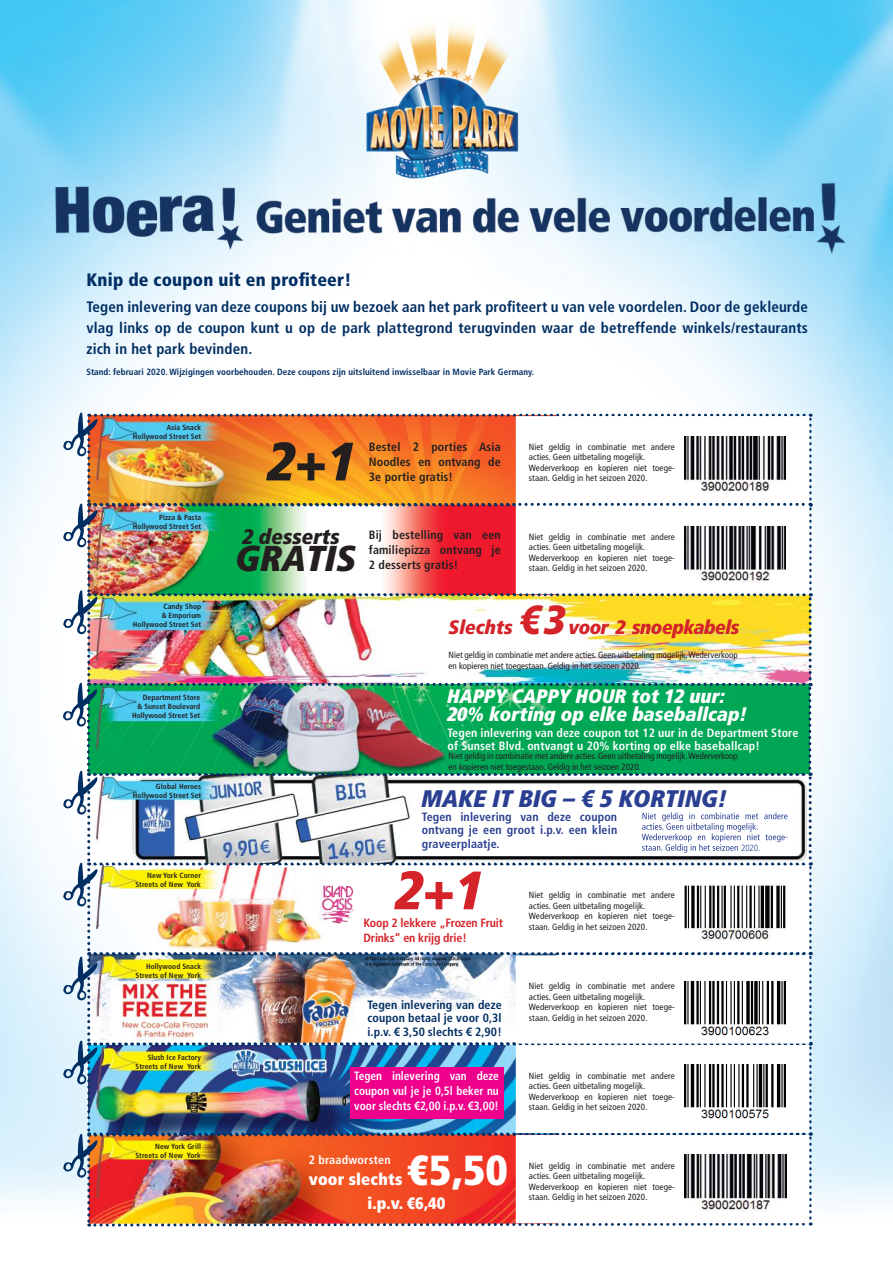
<style>
.page{position:relative;width:893px;height:1263px;background:#fff}
.page>*{position:absolute;margin:0;border:0;box-sizing:border-box;transform-origin:0 0}
.t1{font:54px "Frutiger LT Com Extra Blk Cn Ita";color:#241f1f}
.t2{font:54px "Frutiger LT Com Extra Blk Cn Ita";color:#d42429}
.t3{font:900 condensed 42px "Frutiger LT Com";color:#fff}
.t4{font:36px "Frutiger LT Com Extra Blk Cn Ita";color:#241f1f}
.t5{font:24px "Frutiger LT Com Extra Blk Cn Ita";color:#2a3f91}
.t6{font:21px "Frutiger LT Com Extra Blk Cn Ita";color:#241f1f}
.t7{font:19.5px/18px "Frutiger LT Com Extra Blk Cn Ita";color:#fff}
.t8{font:19.5px "Frutiger LT Com Extra Blk Cn Ita";letter-spacing:-.025em;color:#d42429}
.t9{font:900 condensed 18px "Frutiger LT Com";letter-spacing:.01em;color:#002d62}
.t10{font:900 condensed 16.5px "Frutiger LT Com";letter-spacing:.005em;color:#fff}
.t11{font:700 condensed 15px/21px "Frutiger LT Com";letter-spacing:.01em;color:#002d62;text-align:justify}
.t12{font:700 condensed 12px/13.5px "Frutiger LT Com";letter-spacing:.01em;color:#fff}
.t13{font:700 condensed 12px/15px "Frutiger LT Com";letter-spacing:.01em;color:#241f1f;text-align:justify}
.t14{font:700 condensed 12px/13.5px "Frutiger LT Com";letter-spacing:.01em;color:#2a3f91;text-align:justify}
.t15{font:700 condensed 12px/15px "Frutiger LT";color:#fff;text-align:justify;scale:.95 1}
.t16{font:700 condensed 12px/13.5px "Frutiger LT Com";letter-spacing:.01em;color:#002d62;text-align:justify}
.t17{font:700 condensed 12px/15px "Frutiger LT Com";letter-spacing:-.015em;color:#d42429}
.t18{font:condensed 9px/10.5px "Frutiger LT Com";letter-spacing:.01em;color:#241f1f}
.t19{font:700 condensed 9px "Frutiger LT Com";letter-spacing:.01em;color:#002d62}
.t20{font:300 condensed 9px "Frutiger LT";color:#2a3f91}
.t21{font:700 condensed 7.5px/9px "Frutiger LT Com";letter-spacing:.01em;color:#241f1f;text-align:right}
.s1{font-size:40.5px}
</style>
<div class="page">
<img style="left:0;top:0;width:893px;height:1225px">
<img style="left:63px;top:412px;width:749px;height:815px">
<div style="left:350px;top:1067px;width:153px;height:51px;background:#ee008c"></div>
<h3 class="t9" style="left:86px;top:269px;width:266px">Knip de coupon uit en profiteer!</h3>
<p class="t11" style="left:86px;top:296px;width:723px">Tegen inlevering van deze coupons bij uw bezoek aan het park profiteert u van vele voordelen. Door de gekleurde vlag links op de coupon kunt u op de park plattegrond terugvinden waar de betreffende winkels/restaurants zich in het park bevinden.</p>
<p class="t19" style="left:86px;top:366px;width:449px">Stand: februari 2020. Wijzigingen voorbehouden. Deze coupons zijn uitsluitend inwisselbaar in Movie Park Germany.</p>
<p class="t21" style="left:133px;top:423px;width:70px">Asia Snack<br>Hollywood Street Set</p>
<p class="t21" style="left:133px;top:513px;width:70px">Pizza &amp; Pasta<br>Hollywood Street Set</p>
<p class="t21" style="left:133px;top:602px;width:70px">Candy Shop<br>&amp; Emporium<br>Hollywood Street Set</p>
<h1 class="t1" style="left:268px;top:429px;width:90px">2+1</h1>
<h3 class="t13" style="left:369px;top:439px;width:133px">Bestel 2 porties Asia Noodles en ontvang de 3e portie gratis!</h3>
<h3 class="t6" style="left:243px;top:524px;width:99px">2 desserts</h3>
<h3 class="t4" style="left:236px;top:536px;width:122px">GRATIS</h3>
<h3 class="t13" style="left:369px;top:527px;width:133px">Bij bestelling van een familiepizza ontvang je 2 desserts gratis!</h3>
<p class="t18" style="left:529px;top:442px;width:147px">Niet geldig in combinatie met andere acties. Geen uitbetaling mogelijk.<br>Wederverkoop en kopieren niet toege&shy;staan. Geldig in het seizoen 2020.</p>
<p class="t18" style="left:529px;top:531px;width:147px">Niet geldig in combinatie met andere acties. Geen uitbetaling mogelijk.<br>Wederverkoop en kopieren niet toege&shy;staan. Geldig in het seizoen 2020.</p>
<h3 class="t8" style="left:449px;top:616px;width:292px">Slechts <span class="s1">€3</span> voor 2 snoepkabels</h3>
<p class="t18" style="left:449px;top:650px;width:291px">Niet geldig in combinatie met andere acties. Geen uitbetaling mogelijk. Wederverkoop en kopieren niet toegestaan. Geldig in het seizoen 2020.</p>
<p class="t21" style="left:132px;top:693px;width:70px">Department Store<br>&amp; Sunset Boulevard<br>Hollywood Street Set</p>
<h3 class="t7" style="left:447px;top:687px;width:302px">HAPPY CAPPY HOUR tot 12 uur:<br>20% korting op elke baseballcap!</h3>
<h3 class="t12" style="left:447px;top:726px;width:353px">Tegen inlevering van deze coupon tot 12 uur in de Department Store of Sunset Blvd. ontvangt u 20% korting op elke baseballcap!</h3>
<p class="t18" style="left:449px;top:751px;width:291px">Niet geldig in combinatie met andere acties. Geen uitbetaling mogelijk. Wederverkoop en kopieren niet toegestaan. Geldig in het seizoen 2020.</p>
<p class="t21" style="left:133px;top:782px;width:70px">Global Heroes<br>Hollywood Street Set</p>
<p class="t21" style="left:135px;top:871px;width:67px">New York Corner<br>Streets of New York</p>
<p class="t21" style="left:136px;top:962px;width:67px">Hollywood Snack<br>Streets of New York</p>
<p class="t21" style="left:136px;top:1053px;width:67px">Slush Ice Factory<br>Streets of New York</p>
<p class="t21" style="left:135px;top:1142px;width:67px">New York Grill<br>Streets of New York</p>
<h3 class="t5" style="left:422px;top:784px;width:307px">MAKE IT BIG – € 5 KORTING!</h3>
<h3 class="t14" style="left:422px;top:810px;width:197px">Tegen inlevering van deze coupon ontvang je een groot i.p.v. een klein graveerplaatje.</h3>
<h1 class="t2" style="left:396px;top:857px;width:90px">2+1</h1>
<h3 class="t17" style="left:364px;top:915px;width:141px">Koop 2 lekkere „Frozen Fruit<br>Drinks“ en krijg drie!</h3>
<p class="t18" style="left:529px;top:890px;width:147px">Niet geldig in combinatie met andere acties. Geen uitbetaling mogelijk.<br>Wederverkoop en kopieren niet toege&shy;staan. Geldig in het seizoen 2020.</p>
<p class="t20" style="left:741px;top:843px;width:21px">2020.</p>
<h3 class="t16" style="left:367px;top:998px;width:136px">Tegen inlevering van deze coupon betaal je voor 0,3l i.p.v. € 3,50 slechts € 2,90!</h3>
<h3 class="t15" style="left:354px;top:1069px;width:154px">Tegen inlevering van deze coupon vul je je 0,5l beker nu voor slechts €2,00 i.p.v. €3,00!</h3>
<p class="t18" style="left:529px;top:981px;width:147px">Niet geldig in combinatie met andere acties. Geen uitbetaling mogelijk.<br>Wederverkoop en kopieren niet toege&shy;staan. Geldig in het seizoen 2020.</p>
<p class="t18" style="left:529px;top:1070px;width:147px">Niet geldig in combinatie met andere acties. Geen uitbetaling mogelijk.<br>Wederverkoop en kopieren niet toege&shy;staan. Geldig in het seizoen 2020.</p>
<h3 class="t12" style="left:309px;top:1153px;width:83px">2 braadworsten</h3>
<h3 class="t10" style="left:309px;top:1169px;width:95px">voor slechts</h3>
<h2 class="t3" style="left:407px;top:1144px;width:102px">€5,50</h2>
<h3 class="t10" style="left:368px;top:1193px;width:79px">i.p.v. €6,40</h3>
<p class="t18" style="left:529px;top:1160px;width:147px">Niet geldig in combinatie met andere acties. Geen uitbetaling mogelijk.<br>Wederverkoop en kopieren niet toege&shy;staan. Geldig in het seizoen 2020.</p>
</div>
